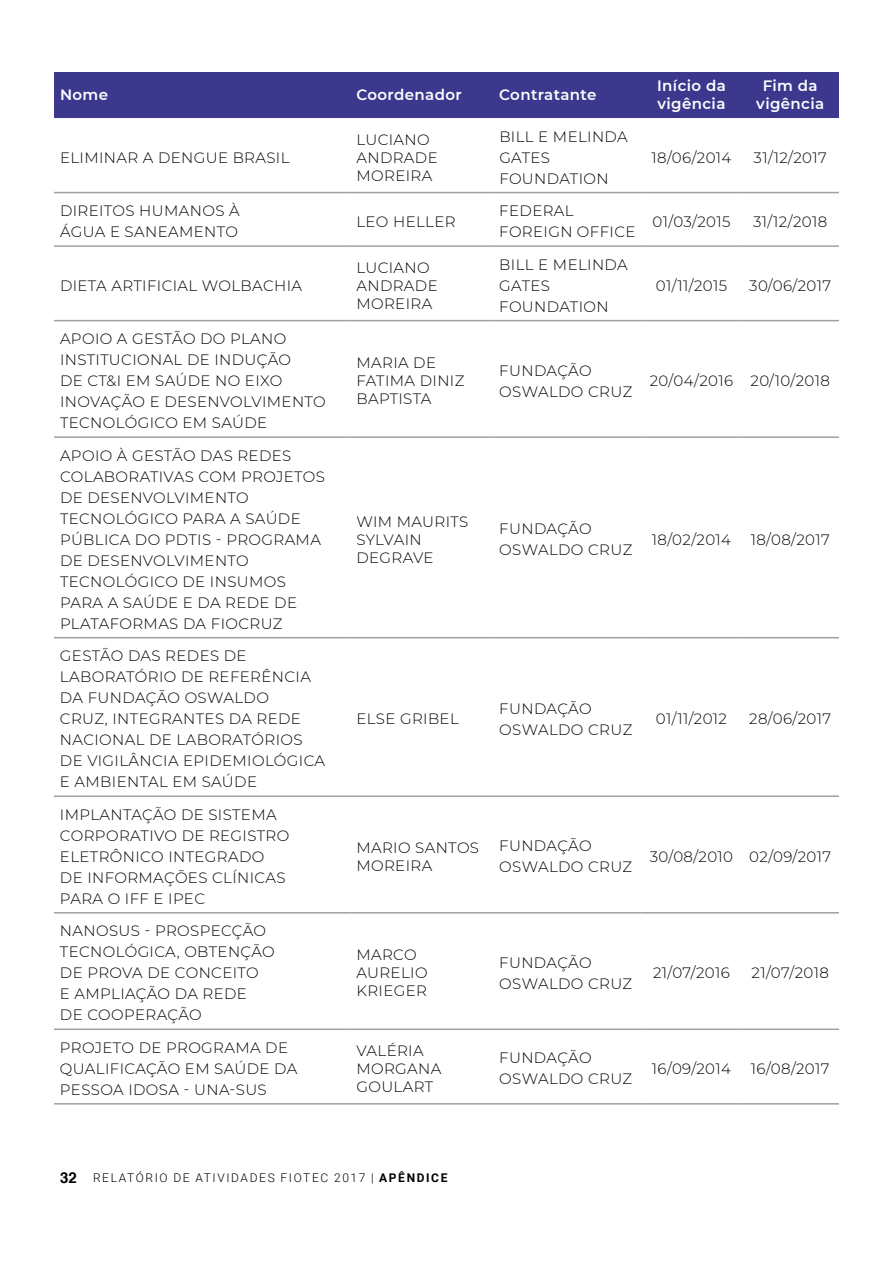
<style>
.page{position:relative;width:893px;height:1263px;background:#fff}
.page>*{position:absolute;margin:0;border:0;box-sizing:border-box;transform-origin:0 0}
.t1{font:300 15px/21px "Montserrat";letter-spacing:.025em;color:#000}
.t2{font:600 15px/18px "Montserrat";letter-spacing:.025em;color:#fff}
.t3{font:300 12px "Roboto";letter-spacing:.135em;color:#000}
.s1{font-family:"Helvetica";font-weight:700;font-size:15px}
.s2{font-weight:700}
</style>
<div class="page">
<div style="left:54px;top:72px;width:785px;height:46px;background:#3c388e"></div>
<hr style="left:54px;top:192px;width:296px;height:1px;background:#a0a09f">
<hr style="left:350px;top:192px;width:143px;height:1px;background:#a0a09f">
<hr style="left:493px;top:192px;width:148px;height:1px;background:#a0a09f">
<hr style="left:641px;top:192px;width:100px;height:1px;background:#a0a09f">
<hr style="left:741px;top:192px;width:98px;height:1px;background:#a0a09f">
<hr style="left:54px;top:245px;width:296px;height:2px;background:#a0a09f">
<hr style="left:350px;top:245px;width:143px;height:2px;background:#a0a09f">
<hr style="left:493px;top:245px;width:148px;height:2px;background:#a0a09f">
<hr style="left:641px;top:245px;width:100px;height:2px;background:#a0a09f">
<hr style="left:741px;top:245px;width:98px;height:2px;background:#a0a09f">
<hr style="left:54px;top:320px;width:296px;height:1px;background:#a0a09f">
<hr style="left:350px;top:320px;width:143px;height:1px;background:#a0a09f">
<hr style="left:493px;top:320px;width:148px;height:1px;background:#a0a09f">
<hr style="left:641px;top:320px;width:100px;height:1px;background:#a0a09f">
<hr style="left:741px;top:320px;width:98px;height:1px;background:#a0a09f">
<hr style="left:54px;top:436px;width:296px;height:2px;background:#a0a09f">
<hr style="left:350px;top:436px;width:143px;height:2px;background:#a0a09f">
<hr style="left:493px;top:436px;width:148px;height:2px;background:#a0a09f">
<hr style="left:641px;top:436px;width:100px;height:2px;background:#a0a09f">
<hr style="left:741px;top:436px;width:98px;height:2px;background:#a0a09f">
<hr style="left:54px;top:637px;width:296px;height:1px;background:#a0a09f">
<hr style="left:350px;top:637px;width:143px;height:1px;background:#a0a09f">
<hr style="left:493px;top:637px;width:148px;height:1px;background:#a0a09f">
<hr style="left:641px;top:637px;width:100px;height:1px;background:#a0a09f">
<hr style="left:741px;top:637px;width:98px;height:1px;background:#a0a09f">
<hr style="left:54px;top:795px;width:296px;height:2px;background:#a0a09f">
<hr style="left:350px;top:795px;width:143px;height:2px;background:#a0a09f">
<hr style="left:493px;top:795px;width:148px;height:2px;background:#a0a09f">
<hr style="left:641px;top:795px;width:100px;height:2px;background:#a0a09f">
<hr style="left:741px;top:795px;width:98px;height:2px;background:#a0a09f">
<hr style="left:54px;top:912px;width:296px;height:1px;background:#a0a09f">
<hr style="left:350px;top:912px;width:143px;height:1px;background:#a0a09f">
<hr style="left:493px;top:912px;width:148px;height:1px;background:#a0a09f">
<hr style="left:641px;top:912px;width:100px;height:1px;background:#a0a09f">
<hr style="left:741px;top:912px;width:98px;height:1px;background:#a0a09f">
<hr style="left:54px;top:1028px;width:296px;height:2px;background:#a0a09f">
<hr style="left:350px;top:1028px;width:143px;height:2px;background:#a0a09f">
<hr style="left:493px;top:1028px;width:148px;height:2px;background:#a0a09f">
<hr style="left:641px;top:1028px;width:100px;height:2px;background:#a0a09f">
<hr style="left:741px;top:1028px;width:98px;height:2px;background:#a0a09f">
<hr style="left:54px;top:1103px;width:296px;height:1px;background:#a0a09f">
<hr style="left:350px;top:1103px;width:143px;height:1px;background:#a0a09f">
<hr style="left:493px;top:1103px;width:148px;height:1px;background:#a0a09f">
<hr style="left:641px;top:1103px;width:100px;height:1px;background:#a0a09f">
<hr style="left:741px;top:1103px;width:98px;height:1px;background:#a0a09f">
<p class="t2" style="left:60px;top:85px;width:50px">Nome</p>
<p class="t2" style="left:356px;top:85px;width:107px">Coordenador</p>
<p class="t2" style="left:499px;top:85px;width:99px">Contratante</p>
<p class="t2" style="left:657px;top:76px;width:70px">Início da vigência</p>
<p class="t2" style="left:756px;top:76px;width:69px;text-align:center">Fim da vigência</p>
<p class="t1" style="left:60px;top:146px;width:231px">ELIMINAR A DENGUE BRASIL</p>
<p class="t1" style="left:356px;top:130px;width:83px;line-height:18px">LUCIANO<br>ANDRADE<br>MOREIRA</p>
<p class="t1" style="left:499px;top:125px;width:130px">BILL E MELINDA<br>GATES<br>FOUNDATION</p>
<p class="t1" style="left:652px;top:146px;width:81px">18/06/2014</p>
<p class="t1" style="left:754px;top:146px;width:75px">31/12/2017</p>
<p class="t1" style="left:60px;top:200px;width:181px">DIREITOS HUMANOS À<br>ÁGUA E SANEAMENTO</p>
<p class="t1" style="left:60px;top:274px;width:244px">DIETA ARTIFICIAL WOLBACHIA</p>
<p class="t1" style="left:60px;top:328px;width:267px">APOIO A GESTÃO DO PLANO<br>INSTITUCIONAL DE INDUÇÃO<br>DE CT&amp;I EM SAÚDE NO EIXO<br>INOVAÇÃO E DESENVOLVIMENTO<br>TECNOLÓGICO EM SAÚDE</p>
<p class="t1" style="left:60px;top:444px;width:266px">APOIO À GESTÃO DAS REDES<br>COLABORATIVAS COM PROJETOS<br>DE DESENVOLVIMENTO<br>TECNOLÓGICO PARA A SAÚDE<br>PÚBLICA DO PDTIS - PROGRAMA<br>DE DESENVOLVIMENTO<br>TECNOLÓGICO DE INSUMOS<br>PARA A SAÚDE E DA REDE DE<br>PLATAFORMAS DA FIOCRUZ</p>
<p class="t1" style="left:60px;top:645px;width:267px">GESTÃO DAS REDES DE<br>LABORATÓRIO DE REFERÊNCIA<br>DA FUNDAÇÃO OSWALDO<br>CRUZ, INTEGRANTES DA REDE<br>NACIONAL DE LABORATÓRIOS<br>DE VIGILÂNCIA EPIDEMIOLÓGICA<br>E AMBIENTAL EM SAÚDE</p>
<p class="t1" style="left:60px;top:803px;width:231px">IMPLANTAÇÃO DE SISTEMA<br>CORPORATIVO DE REGISTRO<br>ELETRÔNICO INTEGRADO<br>DE INFORMAÇÕES CLÍNICAS<br>PARA O IFF E IPEC</p>
<p class="t1" style="left:60px;top:920px;width:216px">NANOSUS - PROSPECÇÃO<br>TECNOLÓGICA, OBTENÇÃO<br>DE PROVA DE CONCEITO<br>E AMPLIAÇÃO DA REDE<br>DE COOPERAÇÃO</p>
<p class="t1" style="left:356px;top:210px;width:101px">LEO HELLER</p>
<p class="t1" style="left:499px;top:200px;width:138px">FEDERAL<br>FOREIGN OFFICE</p>
<p class="t1" style="left:653px;top:210px;width:79px">01/03/2015</p>
<p class="t1" style="left:753px;top:210px;width:75px">31/12/2018</p>
<p class="t1" style="left:356px;top:258px;width:83px;line-height:18px">LUCIANO<br>ANDRADE<br>MOREIRA</p>
<p class="t1" style="left:499px;top:253px;width:130px">BILL E MELINDA<br>GATES<br>FOUNDATION</p>
<p class="t1" style="left:656px;top:274px;width:73px">01/11/2015</p>
<p class="t1" style="left:749px;top:274px;width:83px">30/06/2017</p>
<p class="t1" style="left:356px;top:353px;width:109px;line-height:18px">MARIA DE<br>FATIMA DINIZ<br>BAPTISTA</p>
<p class="t1" style="left:499px;top:359px;width:135px">FUNDAÇÃO<br>OSWALDO CRUZ</p>
<p class="t1" style="left:650px;top:370px;width:182px">20/04/2016 20/10/2018</p>
<p class="t1" style="left:356px;top:512px;width:113px;line-height:18px">WIM MAURITS<br>SYLVAIN<br>DEGRAVE</p>
<p class="t1" style="left:499px;top:518px;width:135px">FUNDAÇÃO<br>OSWALDO CRUZ</p>
<p class="t1" style="left:652px;top:528px;width:81px">18/02/2014</p>
<p class="t1" style="left:751px;top:528px;width:81px">18/08/2017</p>
<p class="t1" style="left:356px;top:708px;width:104px">ELSE GRIBEL</p>
<p class="t1" style="left:499px;top:697px;width:135px">FUNDAÇÃO<br>OSWALDO CRUZ</p>
<p class="t1" style="left:656px;top:708px;width:73px">01/11/2012</p>
<p class="t1" style="left:749px;top:708px;width:83px">28/06/2017</p>
<p class="t1" style="left:356px;top:838px;width:124px;line-height:18px">MARIO SANTOS<br>MOREIRA</p>
<p class="t1" style="left:499px;top:835px;width:135px">FUNDAÇÃO<br>OSWALDO CRUZ</p>
<p class="t1" style="left:650px;top:845px;width:183px">30/08/2010 02/09/2017</p>
<p class="t1" style="left:356px;top:945px;width:73px;line-height:18px">MARCO<br>AURELIO<br>KRIEGER</p>
<p class="t1" style="left:499px;top:951px;width:135px">FUNDAÇÃO<br>OSWALDO CRUZ</p>
<p class="t1" style="left:653px;top:962px;width:78px">21/07/2016</p>
<p class="t1" style="left:752px;top:962px;width:79px">21/07/2018</p>
<p class="t1" style="left:60px;top:1036px;width:239px">PROJETO DE PROGRAMA DE<br>QUALIFICAÇÃO EM SAÚDE DA<br>PESSOA IDOSA - UNA-SUS</p>
<p class="t1" style="left:356px;top:1041px;width:86px;line-height:18px">VALÉRIA<br>MORGANA<br>GOULART</p>
<p class="t1" style="left:499px;top:1047px;width:135px">FUNDAÇÃO<br>OSWALDO CRUZ</p>
<p class="t1" style="left:652px;top:1057px;width:81px">16/09/2014</p>
<p class="t1" style="left:751px;top:1057px;width:80px">16/08/2017</p>
<p class="t3" style="left:60px;top:1169px;width:389px"><span class="s1">32</span> RELATÓRIO DE ATIVIDADES FIOTEC 2017 | <span class="s2">APÊNDICE</span></p>
</div>
